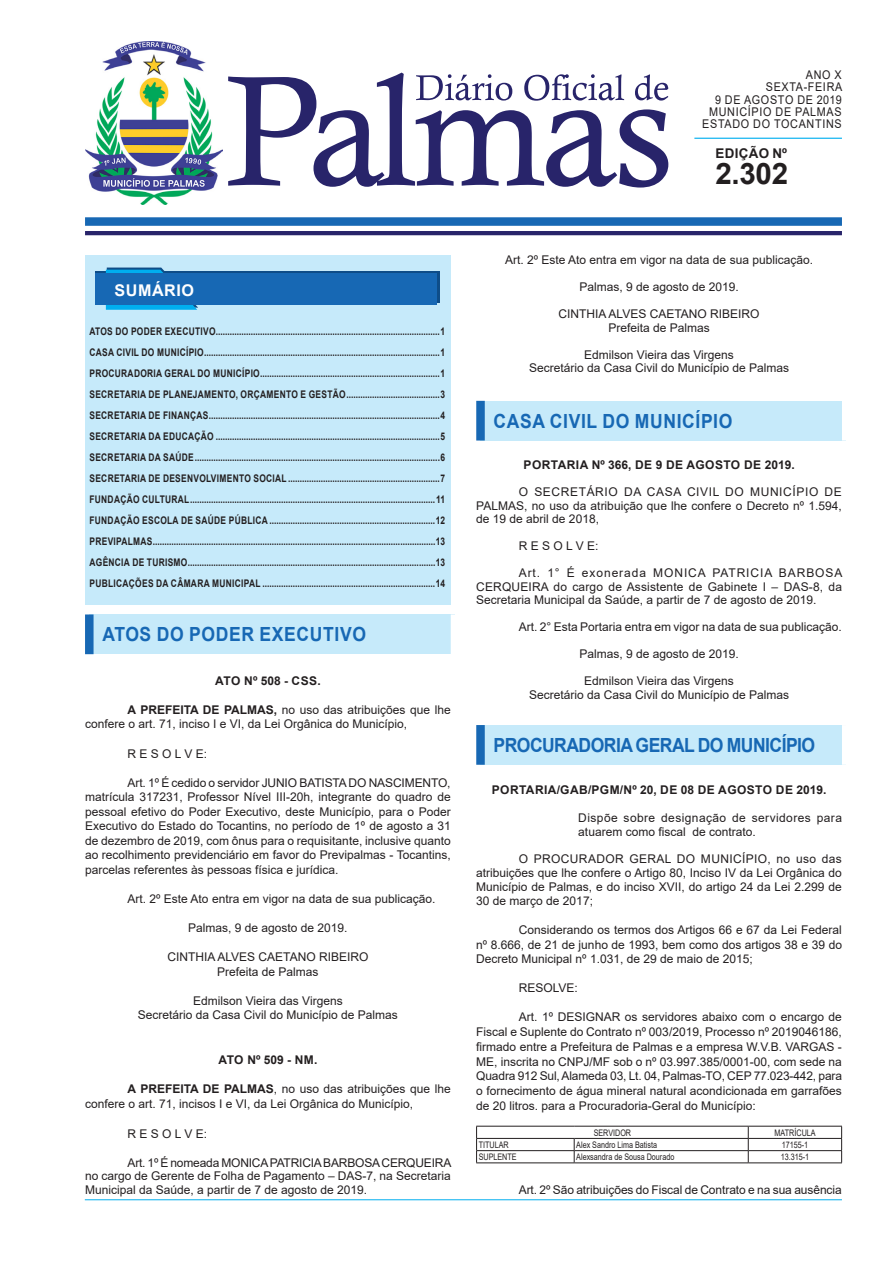
<style>
.page{position:relative;width:893px;height:1263px;background:#fff}
.page>*{position:absolute;margin:0;border:0;box-sizing:border-box;transform-origin:0 0}
.t1{font:700 29.55px "Arial";color:#231f20}
.t2{font:700 19.5px "Arial";letter-spacing:.035em;color:#1768b4;scale:.9 1}
.t3{font:700 19.5px "Arial";letter-spacing:-.03em;color:#1768b4;scale:.9 1}
.t4{font:700 16.2px "Arial";letter-spacing:.035em;color:#fff}
.t5{font:700 13.35px "Arial";letter-spacing:.025em;color:#231f20}
.t6{font:12px/14.5px "Arial";color:#231f20;text-align:justify}
.t7{font:700 12px "Arial";letter-spacing:.035em;color:#231f20}
.t8{font:12px/14px "Arial";letter-spacing:.035em;color:#231f20}
.t9{font:12px/12.3px "Arial";letter-spacing:.065em;color:#231f20;text-align:right;scale:.9 1}
.t10{font:700 12px "Arial";letter-spacing:.015em;color:#231f20}
.t11{font:700 12px "Arial";letter-spacing:.01em;color:#231f20}
.t12{font:700 10.5px/21px "Arial";letter-spacing:.035em;color:#231f20;text-align:justify;scale:.8 1}
.t13{font:9px "Arial";color:#231f20;scale:.8 1}
.s1{font-weight:700}
</style>
<div class="page">
<div style="left:85px;top:255px;width:365px;height:350px;background:#c6eafa"></div>
<div style="left:85px;top:217px;width:757px;height:9px;background:#1768b4"></div>
<hr style="left:85px;top:231px;width:757px;height:4px;background:#28246a">
<hr style="left:694px;top:138px;width:148px;height:1px;background:#00aeef">
<svg style="left:228px;top:73px;width:440px;height:115px"></svg>
<svg style="left:96px;top:272px;width:344px;height:31px"></svg>
<svg style="left:106px;top:268px;width:92px;height:42px"></svg>
<div style="left:96px;top:274px;width:341px;height:31px;background:#1768b4"></div>
<img style="left:85px;top:41px;width:138px;height:164px">
<hr style="left:85px;top:1199px;width:757px;height:1px;background:#00aeef">
<div style="left:89px;top:614px;width:366px;height:40px;background:#c6eafa"></div>
<div style="left:85px;top:614px;width:9px;height:40px;background:#1768b4"></div>
<div style="left:451px;top:614px;width:8px;height:40px;background:#fff"></div>
<div style="left:480px;top:401px;width:366px;height:39px;background:#c6eafa"></div>
<div style="left:476px;top:401px;width:9px;height:39px;background:#1768b4"></div>
<div style="left:842px;top:401px;width:8px;height:39px;background:#fff"></div>
<div style="left:480px;top:725px;width:366px;height:40px;background:#c6eafa"></div>
<div style="left:476px;top:725px;width:9px;height:40px;background:#1768b4"></div>
<div style="left:842px;top:725px;width:8px;height:40px;background:#fff"></div>
<hr style="left:748px;top:1138px;width:94px;height:1px;background:#231f20">
<hr style="left:476px;top:1150px;width:98px;height:1px;background:#231f20">
<hr style="left:574px;top:1150px;width:174px;height:1px;background:#231f20">
<svg style="left:574px;top:1139px;width:1px;height:23px"></svg>
<hr style="left:748px;top:1150px;width:94px;height:1px;background:#231f20">
<hr style="left:748px;top:1126px;width:94px;height:1px;background:#231f20">
<svg style="left:841px;top:1126px;width:1px;height:36px"></svg>
<hr style="left:476px;top:1162px;width:98px;height:1px;background:#231f20">
<hr style="left:574px;top:1162px;width:174px;height:1px;background:#231f20">
<hr style="left:748px;top:1162px;width:94px;height:1px;background:#231f20">
<hr style="left:476px;top:1126px;width:98px;height:1px;background:#231f20">
<svg style="left:476px;top:1126px;width:1px;height:36px"></svg>
<hr style="left:574px;top:1126px;width:174px;height:1px;background:#231f20">
<svg style="left:748px;top:1126px;width:1px;height:36px"></svg>
<hr style="left:476px;top:1138px;width:98px;height:1px;background:#231f20">
<hr style="left:574px;top:1138px;width:174px;height:1px;background:#231f20">
<p class="t9" style="left:702px;top:69px;width:157px">ANO X<br>SEXTA-FEIRA<br>9 DE AGOSTO DE 2019<br>MUNICÍPIO DE PALMAS<br>ESTADO DO TOCANTINS</p>
<h1 class="t1" style="left:715px;top:153px;width:74px">2.302</h1>
<p class="t5" style="left:716px;top:144px;width:73px">EDIÇÃO Nº</p>
<h3 class="t4" style="left:114px;top:279px;width:81px">SUMÁRIO</h3>
<p class="t12" style="left:89px;top:321px;width:446px">ATOS DO PODER EXECUTIVO................................................................................................1<br>CASA CIVIL DO MUNICÍPIO.....................................................................................................1<br>PROCURADORIA GERAL DO MUNICÍPIO.............................................................................1<br>SECRETARIA DE PLANEJAMENTO, ORÇAMENTO E GESTÃO........................................3<br>SECRETARIA DE FINANÇAS...................................................................................................4<br>SECRETARIA DA EDUCAÇÃO ................................................................................................5<br>SECRETARIA DA SAÚDE.........................................................................................................6<br>SECRETARIA DE DESENVOLVIMENTO SOCIAL .................................................................7<br>FUNDAÇÃO CULTURAL.........................................................................................................11<br>FUNDAÇÃO ESCOLA DE SAÚDE PÚBLICA .......................................................................12<br>PREVIPALMAS.........................................................................................................................13<br>AGÊNCIA DE TURISMO..........................................................................................................13<br>PUBLICAÇÕES DA CÂMARA MUNICIPAL ..........................................................................14</p>
<h2 class="t2" style="left:102px;top:621px;width:294px">ATOS DO PODER EXECUTIVO</h2>
<p class="t10" style="left:215px;top:672px;width:107px">ATO Nº 508 - CSS.</p>
<p class="t6" style="left:85px;top:702px;width:367px;text-indent:43px"><span class="s1">A PREFEITA DE PALMAS,</span> no uso das atribuições que lhe confere o art. 71, inciso I e VI, da Lei Orgânica do Município,</p>
<p class="t6" style="left:128px;top:746px;width:81px">R E S O L V E:</p>
<p class="t6" style="left:85px;top:775px;width:367px;text-indent:43px">Art. 1º É cedido o servidor JUNIO BATISTA DO NASCIMENTO, matrícula 317231, Professor Nível III-20h, integrante do quadro de pessoal efetivo do Poder Executivo, deste Município, para o Poder Executivo do Estado do Tocantins, no período de 1º de agosto a 31 de dezembro de 2019, com ônus para o requisitante, inclusive quanto ao recolhimento previdenciário em favor do Previpalmas - Tocantins, parcelas referentes às pessoas física e jurídica.</p>
<p class="t6" style="left:128px;top:891px;width:309px">Art. 2º Este Ato entra em vigor na data de sua publicação.</p>
<p class="t6" style="left:188px;top:920px;width:161px">Palmas, 9 de agosto de 2019.</p>
<p class="t6" style="left:167px;top:950px;width:202px;text-align:center">CINTHIA ALVES CAETANO RIBEIRO<br>Prefeita de Palmas</p>
<p class="t6" style="left:138px;top:993px;width:262px;text-align:center">Edmilson Vieira das Virgens<br>Secretário da Casa Civil do Município de Palmas</p>
<p class="t11" style="left:218px;top:1051px;width:100px">ATO Nº 509 - NM.</p>
<p class="t6" style="left:85px;top:1082px;width:367px;text-indent:43px"><span class="s1">A PREFEITA DE PALMAS</span>, no uso das atribuições que lhe confere o art. 71, incisos I e VI, da Lei Orgânica do Município,</p>
<p class="t6" style="left:128px;top:1126px;width:81px">R E S O L V E:</p>
<p class="t6" style="left:85px;top:1155px;width:368px;line-height:13.5px;text-indent:43px">Art. 1º É nomeada MONICA PATRICIA BARBOSA CERQUEIRA no cargo de Gerente de Folha de Pagamento – DAS-7, na Secretaria Municipal da Saúde, a partir de 7 de agosto de 2019.</p>
<p class="t6" style="left:505px;top:253px;width:309px">Art. 2º Este Ato entra em vigor na data de sua publicação.</p>
<p class="t6" style="left:579px;top:280px;width:161px">Palmas, 9 de agosto de 2019.</p>
<p class="t6" style="left:559px;top:307px;width:202px;line-height:13.5px;text-align:center">CINTHIA ALVES CAETANO RIBEIRO<br>Prefeita de Palmas</p>
<p class="t6" style="left:529px;top:348px;width:262px;line-height:13.5px;text-align:center">Edmilson Vieira das Virgens<br>Secretário da Casa Civil do Município de Palmas</p>
<h2 class="t2" style="left:494px;top:407px;width:267px">CASA CIVIL DO MUNICÍPIO</h2>
<p class="t7" style="left:524px;top:456px;width:273px">PORTARIA Nº 366, DE 9 DE AGOSTO DE 2019.</p>
<p class="t6" style="left:476px;top:485px;width:367px;line-height:13.5px;text-indent:43px">O SECRETÁRIO DA CASA CIVIL DO MUNICÍPIO DE PALMAS, no uso da atribuição que lhe confere o Decreto nº 1.594, de 19 de abril de 2018,</p>
<p class="t6" style="left:519px;top:538px;width:81px">R E S O L V E:</p>
<p class="t6" style="left:476px;top:566px;width:368px;line-height:13.5px;text-indent:43px">Art. 1° É exonerada MONICA PATRICIA BARBOSA CERQUEIRA do cargo de Assistente de Gabinete I – DAS-8, da Secretaria Municipal da Saúde, a partir de 7 de agosto de 2019.</p>
<p class="t6" style="left:519px;top:619px;width:325px">Art. 2° Esta Portaria entra em vigor na data de sua publicação.</p>
<p class="t6" style="left:579px;top:646px;width:161px">Palmas, 9 de agosto de 2019.</p>
<p class="t6" style="left:529px;top:674px;width:262px;line-height:13.5px;text-align:center">Edmilson Vieira das Virgens<br>Secretário da Casa Civil do Município de Palmas</p>
<h2 class="t3" style="left:494px;top:731px;width:359px">PROCURADORIA GERAL DO MUNICÍPIO</h2>
<p class="t7" style="left:492px;top:781px;width:336px">PORTARIA/GAB/PGM/Nº 20, DE 08 DE AGOSTO DE 2019.</p>
<p class="t8" style="left:578px;top:810px;width:265px">Dispõe sobre designação de servidores para atuarem como fiscal de contrato.</p>
<p class="t6" style="left:476px;top:852px;width:367px;line-height:14px;text-indent:43px">O PROCURADOR GERAL DO MUNICÍPIO, no uso das atribuições que lhe confere o Artigo 80, Inciso IV da Lei Orgânica do Município de Palmas, e do inciso XVII, do artigo 24 da Lei 2.299 de 30 de março de 2017;</p>
<p class="t6" style="left:476px;top:922px;width:367px;text-indent:43px">Considerando os termos dos Artigos 66 e 67 da Lei Federal nº 8.666, de 21 de junho de 1993, bem como dos artigos 38 e 39 do Decreto Municipal nº 1.031, de 29 de maio de 2015;</p>
<p class="t6" style="left:519px;top:981px;width:61px">RESOLVE:</p>
<p class="t6" style="left:476px;top:1010px;width:367px;text-indent:43px">Art. 1º DESIGNAR os servidores abaixo com o encargo de Fiscal e Suplente do Contrato nº 003/2019, Processo nº 2019046186, firmado entre a Prefeitura de Palmas e a empresa W.V.B. VARGAS - ME, inscrita no CNPJ/MF sob o nº 03.997.385/0001-00, com sede na Quadra 912 Sul, Alameda 03, Lt. 04, Palmas-TO, CEP 77.023-442, para o fornecimento de água mineral natural acondicionada em garrafões de 20 litros. para a Procuradoria-Geral do Município:</p>
<p class="t13" style="left:594px;top:1126px;width:48px">SERVIDOR</p>
<p class="t13" style="left:775px;top:1126px;width:53px">MATRÍCULA</p>
<p class="t13" style="left:479px;top:1138px;width:39px">TITULAR</p>
<p class="t13" style="left:576px;top:1138px;width:103px">Alex Sandro Lima Batista</p>
<p class="t13" style="left:782px;top:1138px;width:35px">17155-1</p>
<p class="t13" style="left:479px;top:1151px;width:49px">SUPLENTE</p>
<p class="t13" style="left:576px;top:1151px;width:124px">Alexsandra de Sousa Dourado</p>
<p class="t13" style="left:781px;top:1151px;width:37px">13.315-1</p>
<p class="t6" style="left:519px;top:1182px;width:324px">Art. 2º São atribuições do Fiscal de Contrato e na sua ausência</p>
</div>
